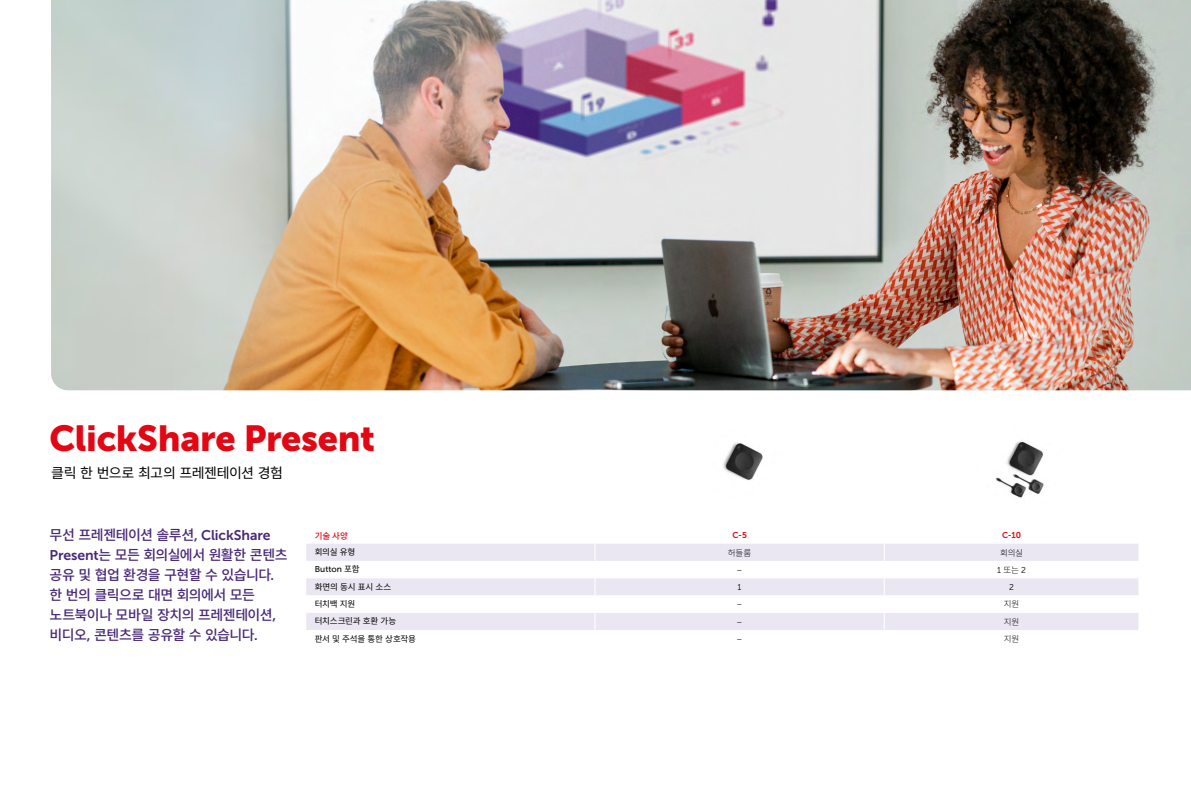
<style>
.page{position:relative;width:1191px;height:791px;background:#fff}
.page>*{position:absolute;margin:0;border:0;box-sizing:border-box;transform-origin:0 0}
.Headline_34_35_7{font:36px "Museo Sans 900";letter-spacing:-.01em;color:#e30613}
.Intro_14_17{font:500 14px/20px "Noto Sans CJ Kkr";letter-spacing:-.035em;color:#482878}
.Intro_14_17-2{font:14px "Noto Sans CJ Kkr";letter-spacing:-.035em;color:#000}
.Text{font:8.5px "Noto Sans CJ Kkr";letter-spacing:-.025em;color:#000}
.Text-2{font:300 8.5px "Noto Sans CJ Kkr";letter-spacing:-.025em;color:#000}
.Text-3{font:8.5px "Museo Sans 300";color:#000}
.Text-4{font:8.5px "Museo Sans 500";letter-spacing:.01em;color:#000}
.Text-5{font:8.5px "Museo Sans 700";color:#e30613}
.Text-6{font:500 8.5px "Noto Sans CJ Kkr";color:#e30613}
.s1{font-family:"Museo Sans 700";font-weight:400}
.s2{font-family:"Noto Sans CJ Kkr"}
.s3{font-family:"Noto Sans CJ Kkr";font-weight:300}
</style>
<div class="page">
<img style="left:995px;top:441px;width:49px;height:57px">
<img style="left:723px;top:443px;width:40px;height:37px">
<div style="left:306px;top:544px;width:832px;height:17px;background:#ebe7f2"></div>
<svg style="left:306px;top:578px;width:832px;height:52px;fill:#ebe7f2"></svg>
<svg style="left:594px;top:544px;width:1px;height:86px"></svg>
<svg style="left:883px;top:544px;width:1px;height:86px"></svg>
<svg style="left:1138px;top:544px;width:1px;height:86px"></svg>
<img style="left:51px;top:0;width:1140px;height:390px">
<p class="Headline_34_35_7" style="left:50px;top:418px;width:327px">ClickShare Present</p>
<p class="Intro_14_17-2" style="left:51px;top:465px;width:233px">클릭 한 번으로 최고의 프레젠테이션 경험</p>
<p class="Intro_14_17" style="left:50px;top:525px;width:240px">무선 프레젠테이션 솔루션<span class="s1">, ClickShare<br>Present</span>는 모든 회의실에서 원활한 콘텐츠 공유 및 협업 환경을 구현할 수 있습니다<span class="s1">. </span>한 번의 클릭으로 대면 회의에서 모든 노트북이나 모바일 장치의 프레젠테이션<span class="s1">, </span>비디오<span class="s1">,</span> 콘텐츠를 공유할 수 있습니다<span class="s1">.</span></p>
<p class="Text-6" style="left:315px;top:531px;width:35px">기술 사양</p>
<p class="Text-5" style="left:732px;top:531px;width:16px">C-5</p>
<p class="Text-5" style="left:1002px;top:531px;width:21px">C-10</p>
<p class="Text" style="left:315px;top:547px;width:42px">회의실 유형</p>
<p class="Text-2" style="left:728px;top:548px;width:25px">허들룸</p>
<p class="Text-2" style="left:1000px;top:548px;width:24px">회의실</p>
<p class="Text-4" style="left:315px;top:565px;width:46px">Button <span class="s2">포함</span></p>
<p class="Text-3" style="left:736px;top:565px;width:8px">–</p>
<p class="Text-3" style="left:997px;top:565px;width:30px">1 <span class="s3">또는</span> 2</p>
<p class="Text" style="left:315px;top:582px;width:78px">화면의 동시 표시 소스</p>
<p class="Text-3" style="left:737px;top:582px;width:5px">1</p>
<p class="Text-3" style="left:1009px;top:582px;width:6px">2</p>
<p class="Text" style="left:315px;top:599px;width:42px">터치백 지원</p>
<p class="Text-3" style="left:736px;top:600px;width:8px">–</p>
<p class="Text-2" style="left:1004px;top:599px;width:17px">지원</p>
<p class="Text" style="left:315px;top:616px;width:83px">터치스크린과 호환 가능</p>
<p class="Text-3" style="left:736px;top:617px;width:8px">–</p>
<p class="Text-2" style="left:1004px;top:617px;width:17px">지원</p>
<p class="Text" style="left:315px;top:634px;width:103px">판서 및 주석을 통한 상호작용</p>
<p class="Text-3" style="left:736px;top:634px;width:8px">–</p>
<p class="Text-2" style="left:1004px;top:634px;width:17px">지원</p>
</div>
